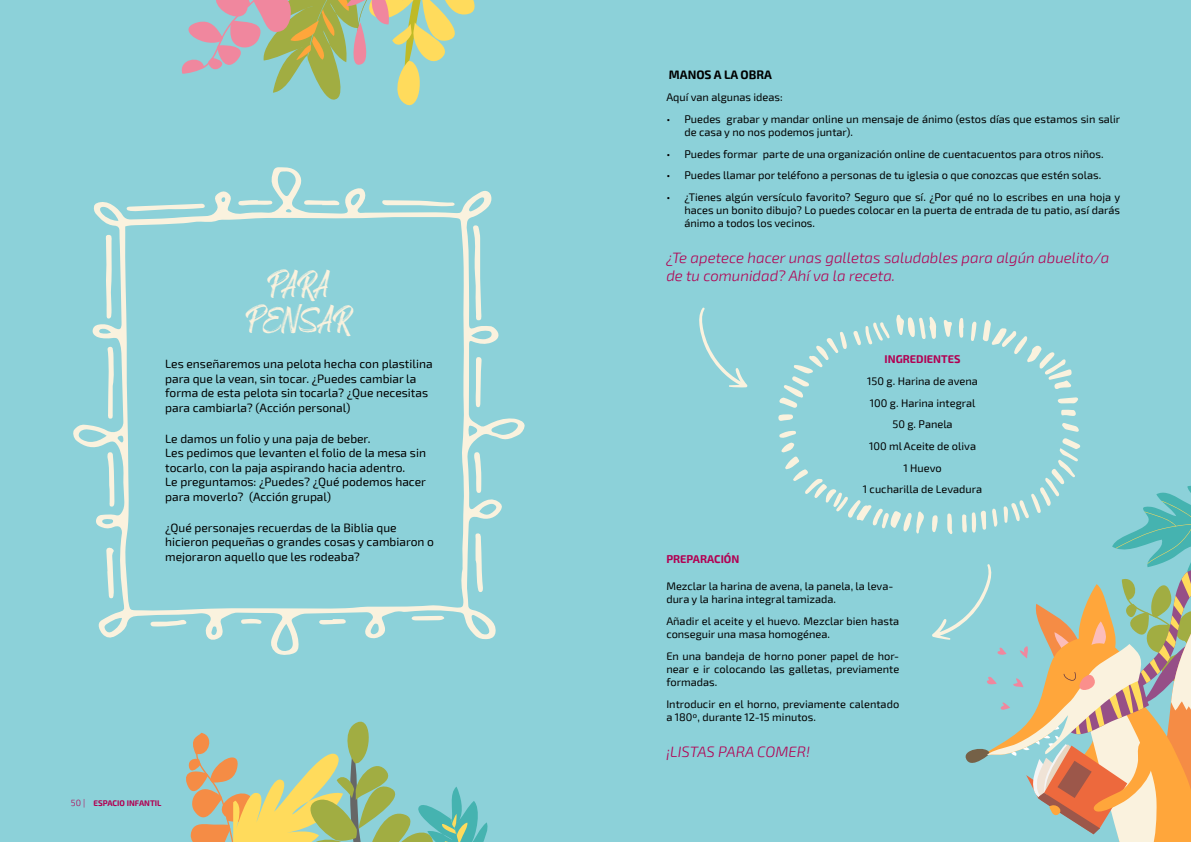
<style>
.page{position:relative;width:1191px;height:842px;background:#fff}
.page>*{position:absolute;margin:0;border:0;box-sizing:border-box;transform-origin:0 0}
.t1{font:29px/34.8px "Birdrockers";letter-spacing:-.015em;color:#faf2de;text-align:center}
.t2{font:italic 300 15px/18px "Exo 2";color:#b20052}
.t3{font:12px/14.4px "Exo 2";color:#000}
.t4{font:700 12px "Exo 2";color:#000}
.t5{font:11px/13.2px "Exo 2";color:#000}
.t6{font:700 11px "Exo 2";color:#b20052}
.t7{font:700 8px "Exo 2";color:#b20052}
.s1{font-weight:300;font-size:9px}
</style>
<div class="page">
<div style="left:0;top:0;width:595px;height:842px;background:#8cd1d9"></div>
<div style="left:595px;top:0;width:596px;height:842px;background:#8cd1d9"></div>
<svg style="left:181px;top:0;width:294px;height:106px"></svg>
<svg style="left:73px;top:167px;width:452px;height:488px"></svg>
<svg style="left:473px;top:225px;width:9px;height:95px"></svg>
<svg style="left:105px;top:235px;width:7px;height:84px"></svg>
<svg style="left:107px;top:347px;width:8px;height:72px"></svg>
<svg style="left:127px;top:204px;width:78px;height:7px"></svg>
<svg style="left:382px;top:200px;width:73px;height:6px"></svg>
<svg style="left:474px;top:533px;width:9px;height:59px"></svg>
<svg style="left:106px;top:547px;width:8px;height:51px"></svg>
<svg style="left:107px;top:452px;width:7px;height:55px"></svg>
<svg style="left:475px;top:357px;width:7px;height:50px"></svg>
<svg style="left:474px;top:452px;width:7px;height:41px"></svg>
<svg style="left:304px;top:200px;width:36px;height:5px"></svg>
<svg style="left:150px;top:620px;width:37px;height:7px"></svg>
<svg style="left:238px;top:200px;width:34px;height:5px"></svg>
<svg style="left:411px;top:616px;width:33px;height:4px"></svg>
<svg style="left:319px;top:619px;width:27px;height:5px"></svg>
<svg style="left:241px;top:619px;width:21px;height:5px"></svg>
<svg style="left:186px;top:721px;width:302px;height:121px"></svg>
<svg style="left:1057px;top:397px;width:21px;height:6px"></svg>
<svg style="left:943px;top:320px;width:9px;height:17px"></svg>
<svg style="left:1062px;top:423px;width:17px;height:9px"></svg>
<svg style="left:982px;top:320px;width:89px;height:69px"></svg>
<svg style="left:896px;top:315px;width:40px;height:24px"></svg>
<svg style="left:1061px;top:410px;width:15px;height:6px"></svg>
<svg style="left:778px;top:414px;width:15px;height:7px"></svg>
<svg style="left:971px;top:321px;width:5px;height:20px"></svg>
<svg style="left:959px;top:318px;width:4px;height:20px"></svg>
<svg style="left:779px;top:331px;width:67px;height:77px"></svg>
<svg style="left:779px;top:430px;width:145px;height:103px"></svg>
<svg style="left:853px;top:322px;width:36px;height:23px"></svg>
<svg style="left:699px;top:307px;width:49px;height:80px"></svg>
<svg style="left:932px;top:438px;width:259px;height:404px"></svg>
<h1 class="t1" style="left:245px;top:269px;width:106px">PARA<br>PENSAR</h1>
<p class="t3" style="left:165px;top:357px;width:269px">Les enseñaremos una pelota hecha con plastilina para que la vean, sin tocar. ¿Puedes cambiar la forma de esta pelota sin tocarla? ¿Que necesitas para cambiarla? (Acción personal)</p>
<p class="t3" style="left:165px;top:432px;width:262px">Le damos un folio y una paja de beber.<br>Les pedimos que levanten el folio de la mesa sin tocarlo, con la paja aspirando hacia adentro.<br>Le preguntamos: ¿Puedes? ¿Qué podemos hacer para moverlo? (Acción grupal)</p>
<p class="t3" style="left:165px;top:521px;width:270px">¿Qué personajes recuerdas de la Biblia que hicieron pequeñas o grandes cosas y cambiaron o mejoraron aquello que les rodeaba?</p>
<p class="t7" style="left:71px;top:798px;width:92px"><span class="s1">50 |</span> ESPACIO INFANTIL</p>
<p class="t4" style="left:669px;top:68px;width:104px">MANOS A LA OBRA</p>
<p class="t5" style="left:666px;top:91px;width:118px">Aquí van algunas ideas:</p>
<p class="t5" style="left:684px;top:112px;width:437px;text-indent:-18px">• Puedes grabar y mandar online un mensaje de ánimo (estos días que estamos sin salir de casa y no nos podemos juntar).</p>
<p class="t5" style="left:666px;top:147px;width:438px">• Puedes formar parte de una organización online de cuentacuentos para otros niños.</p>
<p class="t5" style="left:666px;top:169px;width:436px">• Puedes llamar por teléfono a personas de tu iglesia o que conozcas que estén solas.</p>
<p class="t5" style="left:684px;top:191px;width:437px;text-align:justify;text-indent:-18px">• ¿Tienes algún versículo favorito? Seguro que sí. ¿Por qué no lo escribes en una hoja y haces un bonito dibujo? Lo puedes colocar en la puerta de entrada de tu patio, así darás ánimo a todos los vecinos.</p>
<h2 class="t2" style="left:666px;top:249px;width:444px">¿Te apetece hacer unas galletas saludables para algún abuelito/a de tu comunidad? Ahí va la receta.</h2>
<p class="t6" style="left:884px;top:353px;width:77px">INGREDIENTES</p>
<p class="t5" style="left:862px;top:370px;width:121px;line-height:21.7px;text-align:center">150 g. Harina de avena<br>100 g. Harina integral<br>50 g. Panela<br>100 ml Aceite de oliva<br>1 Huevo<br>1 cucharilla de Levadura</p>
<p class="t6" style="left:666px;top:553px;width:74px">PREPARACIÓN</p>
<p class="t5" style="left:666px;top:580px;width:228px">Mezclar la harina de avena, la panela, la leva&shy;dura y la harina integral tamizada.</p>
<p class="t5" style="left:666px;top:614px;width:234px">Añadir el aceite y el huevo. Mezclar bien hasta conseguir una masa homogénea.</p>
<p class="t5" style="left:666px;top:649px;width:234px;text-align:justify">En una bandeja de horno poner papel de hor&shy;near e ir colocando las galletas, previamente formadas.</p>
<p class="t5" style="left:666px;top:697px;width:234px">Introducir en el horno, previamente calentado a 180º, durante 12-15 minutos.</p>
<h2 class="t2" style="left:666px;top:743px;width:145px">¡LISTAS PARA COMER!</h2>
</div>
